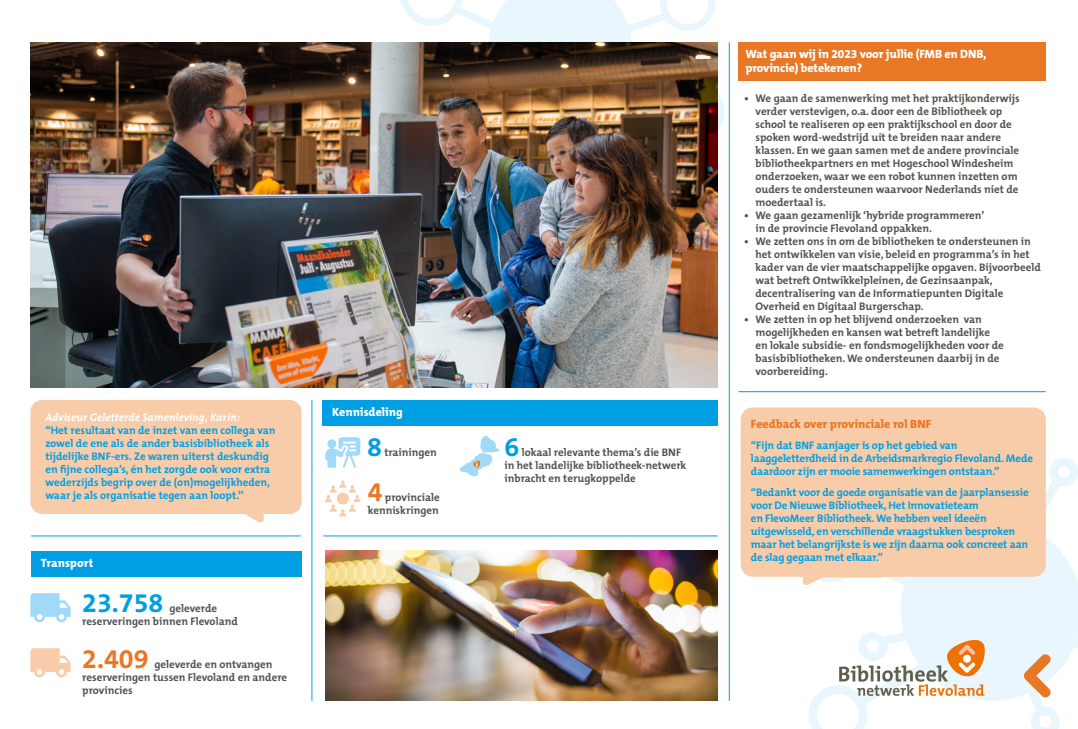
<style>
.page{position:relative;width:1078px;height:729px;background:#fff}
.page>*{position:absolute;margin:0;border:0;box-sizing:border-box;transform-origin:0 0}
.t1{font:700 27px "The Mix B7";color:#009fe3}
.t2{font:700 27px "The Mix B7";color:#e87825}
.t3{font:800 12px/14px "The Mix B8";letter-spacing:-.01em;color:#fff}
.t4{font:800 12px "The Mix B8";color:#e87825}
.t5{font:700 11px/13px "The Mix B7";color:#505450}
.t6{font:700 11px/13px "The Mix B7";letter-spacing:-.01em;color:#009fe3}
.s1{font-style:italic;color:#fff}
</style>
<div class="page">
<svg style="left:401px;top:0;width:323px;height:154px"></svg>
<img style="left:325px;top:550px;width:392px;height:150px">
<svg style="left:245px;top:514px;width:19px;height:8px"></svg>
<img style="left:30px;top:42px;width:687px;height:346px">
<hr style="left:729px;top:42px;width:1px;height:658px;background:#009fe3">
<div style="left:738px;top:42px;width:307px;height:39px;background:#e87825"></div>
<hr style="left:311px;top:400px;width:1px;height:300px;background:#009fe3">
<svg style="left:459px;top:436px;width:40px;height:40px"></svg>
<svg style="left:325px;top:437px;width:35px;height:30px"></svg>
<svg style="left:325px;top:480px;width:36px;height:36px"></svg>
<div style="left:337px;top:492px;width:12px;height:12px;background:#f8cca8;border-radius:50%"></div>
<div style="left:322px;top:400px;width:395px;height:25px;background:#009fe3"></div>
<div style="left:30px;top:400px;width:271px;height:114px;background:#f8cca8;border-radius:12px"></div>
<div style="left:31px;top:551px;width:270px;height:26px;background:#009fe3"></div>
<svg style="left:30px;top:593px;width:41px;height:29px"></svg>
<hr style="left:31px;top:535px;width:269px;height:1px;background:#009fe3">
<svg style="left:30px;top:648px;width:41px;height:29px"></svg>
<hr style="left:738px;top:391px;width:307px;height:1px;background:#009fe3">
<hr style="left:323px;top:535px;width:394px;height:1px;background:#009fe3">
<div style="left:740px;top:407px;width:305px;height:169px;background:#f8cca8;border-radius:12px"></div>
<svg style="left:789px;top:455px;width:288px;height:274px"></svg>
<p class="t6" style="left:45px;top:411px;width:231px"><span class="s1">Adviseur Geletterde Samenleving, Karin:<br></span>“Het resultaat van de inzet van een collega van zowel de ene als de ander basisbibliotheek als tijdelijke BNF-ers. Ze waren uiterst deskundig en fijne collega’s, én het zorgde ook voor extra wederzijds begrip over de (on)mogelijkheden, waar je als organisatie tegen aan loopt.’’</p>
<p class="t3" style="left:41px;top:555px;width:54px">Transport</p>
<p class="t1" style="left:82px;top:587px;width:83px">23.758</p>
<p class="t5" style="left:82px;top:601px;width:157px;text-indent:87px">geleverde reserveringen binnen Flevoland</p>
<p class="t2" style="left:82px;top:644px;width:68px">2.409</p>
<p class="t5" style="left:82px;top:658px;width:206px;text-indent:72px">geleverde en ontvangen reserveringen tussen Flevoland en andere provincies</p>
<p class="t3" style="left:332px;top:405px;width:72px">Kennisdeling</p>
<p class="t1" style="left:367px;top:432px;width:16px">8</p>
<p class="t5" style="left:384px;top:446px;width:54px">trainingen</p>
<p class="t2" style="left:368px;top:477px;width:16px">4</p>
<p class="t5" style="left:368px;top:490px;width:73px;text-align:right">provinciale kenniskringen</p>
<p class="t1" style="left:504px;top:432px;width:16px">6</p>
<p class="t5" style="left:504px;top:446px;width:183px;text-indent:17px">lokaal relevante thema’s die BNF in het landelijke bibliotheek-netwerk inbracht en terugkoppelde</p>
<p class="t3" style="left:745px;top:48px;width:242px">Wat gaan wij in 2023 voor jullie (FMB en DNB, provincie) betekenen?</p>
<p class="t5" style="left:755px;top:92px;width:266px;text-indent:-11px">• We gaan de samenwerking met het praktijkonderwijs verder verstevigen, o.a. door een de Bibliotheek op school te realiseren op een praktijkschool en door de spoken word-wedstrijd uit te breiden naar andere klassen. En we gaan samen met de andere provinciale bibliotheekpartners en met Hogeschool Windesheim onderzoeken, waar we een robot kunnen inzetten om ouders te ondersteunen waarvoor Nederlands niet de moedertaal is.</p>
<p class="t5" style="left:755px;top:209px;width:230px;text-indent:-11px">• We gaan gezamenlijk ‘hybride programmeren’ in de provincie Flevoland oppakken.</p>
<p class="t5" style="left:755px;top:235px;width:287px;text-indent:-11px">• We zetten ons in om de bibliotheken te ondersteunen in het ontwikkelen van visie, beleid en programma’s in het kader van de vier maatschappelijke opgaven. Bijvoorbeeld wat betreft Ontwikkelpleinen, de Gezinsaanpak, decentralisering van de Informatiepunten Digitale Overheid en Digitaal Burgerschap.</p>
<p class="t5" style="left:755px;top:313px;width:250px;text-indent:-11px">• We zetten in op het blijvend onderzoeken van mogelijkheden en kansen wat betreft landelijke en lokale subsidie- en fondsmogelijkheden voor de basisbibliotheken. We ondersteunen daarbij in de voorbereiding.</p>
<p class="t4" style="left:750px;top:417px;width:182px">Feedback over provinciale rol BNF</p>
<p class="t6" style="left:750px;top:439px;width:284px">“Fijn dat BNF aanjager is op het gebied van laaggeletterdheid in de Arbeidsmarkregio Flevoland. Mede daardoor zijn er mooie samenwerkingen ontstaan.”</p>
<p class="t6" style="left:750px;top:486px;width:279px">“Bedankt voor de goede organisatie van de jaarplansessie voor De Nieuwe Bibliotheek, Het Innovatieteam<br>en FlevoMeer Bibliotheek. We hebben veel ideeën uitgewisseld, en verschillende vraagstukken besproken maar het belangrijkste is we zijn daarna ook concreet aan de slag gegaan met elkaar.”</p>
</div>
